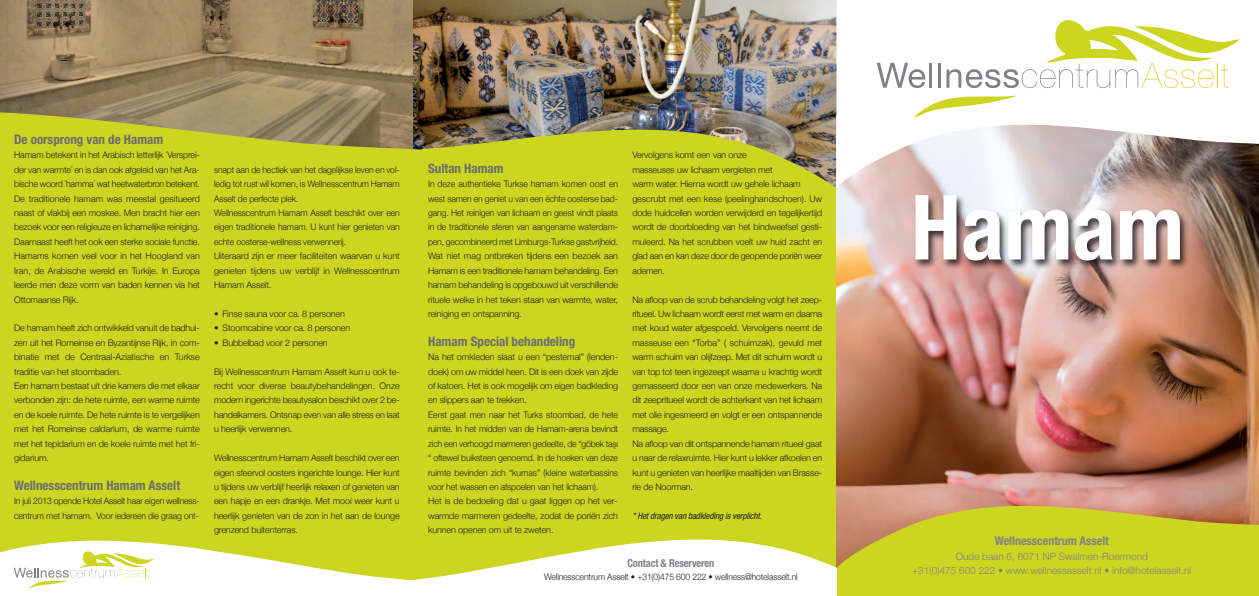
<style>
.page{position:relative;width:1259px;height:596px;background:#fff}
.page>*{position:absolute;margin:0;border:0;box-sizing:border-box;transform-origin:0 0}
.t1{font:700 condensed 90px "Helvetica Neue";color:#fff}
.t2{font:700 condensed 13px "Helvetica Neue";color:#6c6d70}
.t3{font:700 condensed 12px "Helvetica Neue";color:#808285}
.t4{font:700 condensed 11px "Helvetica Neue";letter-spacing:-.015em;color:#808285;scale:.95 1}
.t5{font:300 10px/14.2px "Helvetica Neue";color:#808285;text-align:center}
.t6{font:300 9px/14.4px "Helvetica Neue";letter-spacing:-.015em;color:#231f20}
.t7{font:300 9px/14.4px "Helvetica Neue";letter-spacing:-.015em;color:#231f20;scale:.96 1}
.t8{font:300 9px "Helvetica Neue";letter-spacing:-.015em;color:#231f20;scale:.95 1}
.t9{font:italic condensed 9px "Helvetica Neue";letter-spacing:-.015em;color:#231f20}
</style>
<div class="page">
<img style="left:0;top:0;width:414px;height:111px">
<img style="left:414px;top:0;width:422px;height:129px">
<div style="left:0;top:111px;width:422px;height:417px;background:#ccd51f"></div>
<div style="left:422px;top:129px;width:414px;height:396px;background:#ccd51f"></div>
<img style="left:836px;top:188px;width:423px;height:317px">
<svg style="left:836px;top:0;width:423px;height:188px"></svg>
<svg style="left:836px;top:505px;width:423px;height:90px;background:#cbc82d"></svg>
<svg style="left:876px;top:63px;width:49px;height:25px"></svg>
<hr style="left:929px;top:63px;width:3px;height:25px;background:#808285">
<hr style="left:938px;top:63px;width:3px;height:25px;background:#808285">
<svg style="left:946px;top:20px;width:294px;height:68px"></svg>
<svg style="left:914px;top:96px;width:103px;height:22px"></svg>
<img style="left:847px;top:158px;width:408px;height:171px">
<svg style="left:375px;top:525px;width:461px;height:52px;fill:#ccd51f"></svg>
<svg style="left:0;top:528px;width:437px;height:61px"></svg>
<h2 class="t2" style="left:14px;top:128px;width:151px">De oorsprong van de Hamam</h2>
<p class="t6" style="left:14px;top:148px;width:187px;text-align:justify">Hamam betekent in het Arabisch letterlijk ´Versprei&shy;der van warmte´ en is dan ook afgeleid van het Ara&shy;bische woord ´hamma´ wat heetwaterbron betekent.<br>De traditionele hamam was meestal gesitueerd naast of vlakbij een moskee. Men bracht hier een bezoek voor een religieuze en lichamelijke reiniging.<br>Daarnaast heeft het ook een sterke sociale functie.<br>Hamams komen veel voor in het Hoogland van Iran, de Arabische wereld en Turkije. In Europa leerde men deze vorm van baden kennen via het Ottomaanse Rijk.</p>
<p class="t6" style="left:14px;top:320px;width:187px">De hamam heeft zich ontwikkeld vanuit de badhui&shy;zen uit het Romeinse en Byzantijnse Rijk, in com&shy;binatie met de Centraal-Aziatische en Turkse traditie van het stoombaden.<br>Een hamam bestaat uit drie kamers die met elkaar verbonden zijn: de hete ruimte, een warme ruimte en de koele ruimte. De hete ruimte is te vergelijken met het Romeinse caldarium, de warme ruimte met het tepidarium en de koele ruimte met het fri&shy;gidarium.</p>
<h2 class="t2" style="left:14px;top:474px;width:167px">Wellnesscentrum Hamam Asselt</h2>
<p class="t7" style="left:14px;top:493px;width:195px">In juli 2013 opende Hotel Asselt haar eigen wellness&shy;centrum met hamam. Voor iedereen die graag ont-</p>
<p class="t7" style="left:214px;top:162px;width:195px">snapt aan de hectiek van het dagelijkse leven en vol&shy;ledig tot rust wil komen, is Wellnesscentrum Hamam Asselt de perfecte plek.<br>Wellnesscentrum Hamam Asselt beschikt over een eigen traditionele hamam. U kunt hier genieten van echte oosterse-wellness verwennerij.<br>Uiteraard zijn er meer faciliteiten waarvan u kunt genieten tijdens uw verblijf in Wellnesscentrum Hamam Asselt.</p>
<p class="t6" style="left:214px;top:306px;width:132px">• Finse sauna voor ca. 8 personen</p>
<p class="t6" style="left:214px;top:320px;width:138px">• Stoomcabine voor ca. 8 personen</p>
<p class="t6" style="left:214px;top:335px;width:115px">• Bubbelbad voor 2 personen</p>
<p class="t6" style="left:214px;top:364px;width:187px;text-align:justify">Bij Wellnesscentrum Hamam Asselt kun u ook te&shy;recht voor diverse beautybehandelingen. Onze modern ingerichte beautysalon beschikt over 2 be&shy;handelkamers. Ontsnap even van alle stress en laat u heerlijk verwennen.</p>
<p class="t6" style="left:214px;top:450px;width:187px;text-align:justify">Wellnesscentrum Hamam Asselt beschikt over een eigen sfeervol oosters ingerichte lounge. Hier kunt u tijdens uw verblijf heerlijk relaxen of genieten van een hapje en een drankje. Met mooi weer kunt u heerlijk genieten van de zon in het aan de lounge grenzend buitenterras.</p>
<p class="t6" style="left:632px;top:148px;width:191px">Vervolgens komt een van onze<br>masseuses uw lichaam vergieten met<br>warm water. Hierna wordt uw gehele lichaam gescrubt met een kese (peelinghandschoen). Uw dode huidcellen worden verwijderd en tegelijkertijd wordt de doorbloeding van het bindweefsel gesti&shy;muleerd. Na het scrubben voelt uw huid zacht en glad aan en kan deze door de geopende poriën weer ademen.</p>
<p class="t6" style="left:632px;top:292px;width:191px">Na afloop van de scrub behandeling volgt het zeep&shy;ritueel. Uw lichaam wordt eerst met warm en daarna met koud water afgespoeld. Vervolgens neemt de masseuse een “Torba” ( schuimzak), gevuld met warm schuim van olijfzeep. Met dit schuim wordt u van top tot teen ingezeept waarna u krachtig wordt gemasseerd door een van onze medewerkers. Na dit zeepritueel wordt de achterkant van het lichaam met olie ingesmeerd en volgt er een ontspannende massage.<br>Na afloop van dit ontspannende hamam ritueel gaat u naar de relaxruimte. Hier kunt u lekker afkoelen en kunt u genieten van heerlijke maaltijden van Brasse&shy;rie de Noorman.</p>
<p class="t9" style="left:632px;top:512px;width:131px">* Het dragen van badkleding is verplicht.</p>
<p class="t4" style="left:627px;top:554px;width:93px">Contact &amp; Reserveren</p>
<p class="t8" style="left:544px;top:571px;width:268px">Wellnesscentrum Asselt • +31(0)475 600 222 • wellness@hotelasselt.nl</p>
<h2 class="t2" style="left:428px;top:157px;width:77px">Sultan Hamam</h2>
<p class="t7" style="left:428px;top:176px;width:199px;text-align:justify">In deze authentieke Turkse hamam komen oost en west samen en geniet u van een échte oosterse bad&shy;gang. Het reinigen van lichaam en geest vindt plaats in de traditionele sferen van aangename waterdam&shy;pen, gecombineerd met Limburgs-Turkse gastvrijheid.<br>Wat niet mag ontbreken tijdens een bezoek aan Hamam is een traditionele hamam behandeling. Een hamam behandeling is opgebouwd uit verschillende rituele welke in het teken staan van warmte, water, reiniging en ontspanning.</p>
<h2 class="t2" style="left:428px;top:330px;width:148px">Hamam Special behandeling</h2>
<p class="t6" style="left:428px;top:349px;width:191px">Na het omkleden slaat u een “pestemal” (lenden&shy;doek) om uw middel heen. Dit is een doek van zijde of katoen. Het is ook mogelijk om eigen badkleding en slippers aan te trekken.<br>Eerst gaat men naar het Turks stoombad, de hete ruimte. In het midden van de Hamam-arena bevindt zich een verhoogd marmeren gedeelte, de “göbek taşı “ oftewel buiksteen genoemd. In de hoeken van deze ruimte bevinden zich “kurnas” (kleine waterbassins voor het wassen en afspoelen van het lichaam).<br>Het is de bedoeling dat u gaat liggen op het ver&shy;warmde marmeren gedeelte, zodat de poriën zich kunnen openen om uit te zweten.</p>
<h1 class="t1" style="left:911px;top:152px;width:275px">Hamam</h1>
<h3 class="t3" style="left:995px;top:530px;width:115px">Wellnesscentrum Asselt</h3>
<p class="t5" style="left:912px;top:549px;width:281px">Oude baan 6, 6071 NP Swalmen-Roermond<br>+31(0)475 600 222 • www.wellnessasselt.nl • info@hotelasselt.nl</p>
</div>
